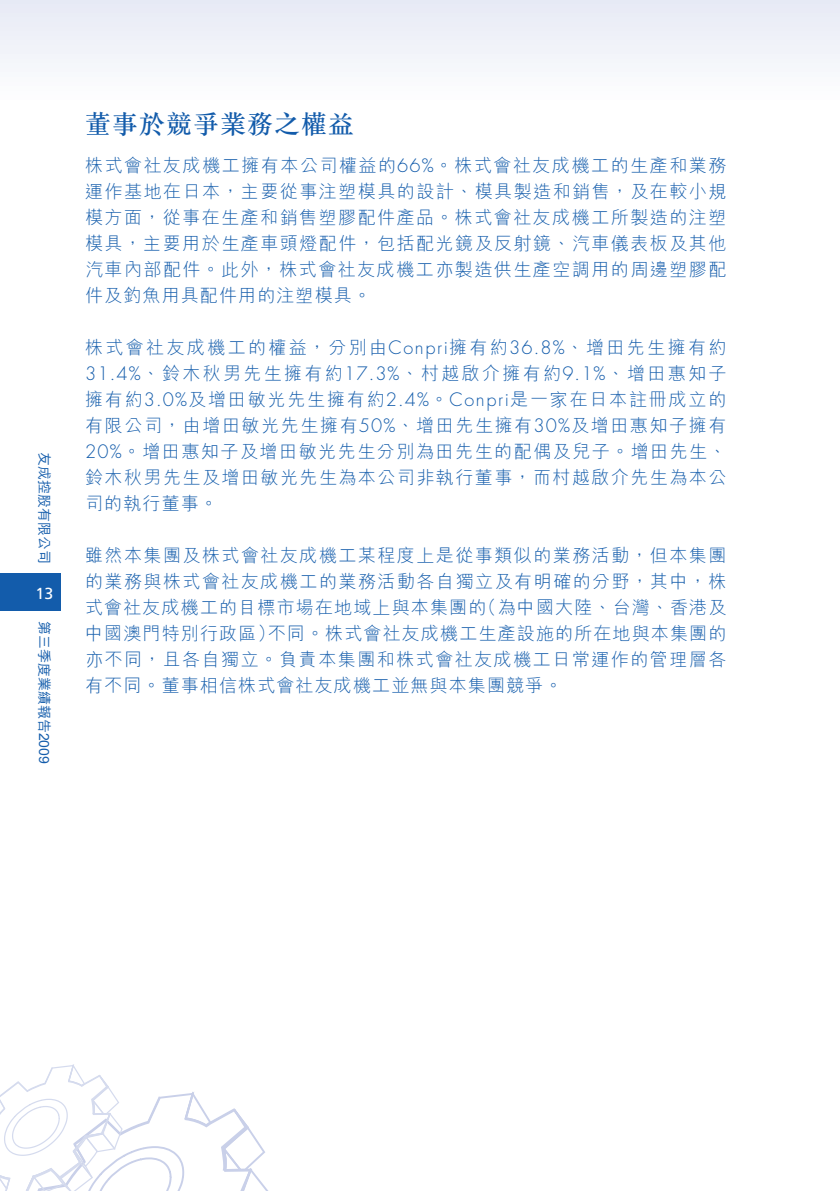
<style>
.page{position:relative;width:840px;height:1191px;background:#fff}
.page>*{position:absolute;margin:0;border:0;box-sizing:border-box;transform-origin:0 0}
.t1{font:500 26px "M Sung HK";letter-spacing:.04em;color:#135cab}
.t2{font:300 18px/26px "M Hei HK";letter-spacing:.08em;color:#135cab;text-align:justify}
.t3{font:16px "Frutiger LT Std";color:#fff}
.t4{font:500 14px "M Hei HK";letter-spacing:-.005em;color:#135cab}
.s1{font-family:"Futura Std"}
</style>
<div class="page">
<svg style="left:839px;top:0;width:1px;height:63px"></svg>
<div style="left:0;top:0;width:839px;height:493px;background:linear-gradient(to bottom,#f6f7fb,#fff)"></div>
<svg style="left:0;top:1064px;width:268px;height:127px"></svg>
<div style="left:0;top:573px;width:61px;height:38px;background:#135cab"></div>
<p class="t4" style="left:54px;top:452px;width:113px;rotate:90deg">友成控股有限公司</p>
<p class="t3" style="left:36px;top:584px;width:9px">13</p>
<p class="t4" style="left:54px;top:621px;width:144px;rotate:90deg">第三季度業績報告2009</p>
<h1 class="t1" style="left:85px;top:107px;width:270px">董事於競爭業務之權益</h1>
<p class="t2" style="left:85px;top:151px;width:642px">株式會社友成機工擁有本公司權益的<span class="s1">66%</span>。株式會社友成機工的生產和業務運作基地在日本，主要從事注塑模具的設計、模具製造和銷售，及在較小規模方面，從事在生產和銷售塑膠配件產品。株式會社友成機工所製造的注塑模具，主要用於生產車頭燈配件，包括配光鏡及反射鏡、汽車儀表板及其他汽車內部配件。此外，株式會社友成機工亦製造供生產空調用的周邊塑膠配件及釣魚用具配件用的注塑模具。</p>
<p class="t2" style="left:85px;top:333px;width:642px">株式會社友成機工的權益，分別由<span class="s1">Conpri</span>擁有約<span class="s1">36.8%</span>、增田先生擁有約<span class="s1">31.4%</span>、鈴木秋男先生擁有約<span class="s1">17.3%</span>、村越啟介擁有約<span class="s1">9.1%</span>、增田惠知子擁有約<span class="s1">3.0%</span>及增田敏光先生擁有約<span class="s1">2.4%</span>。<span class="s1">Conpri</span>是一家在日本註冊成立的有限公司，由增田敏光先生擁有<span class="s1">50%</span>、增田先生擁有<span class="s1">30%</span>及增田惠知子擁有<span class="s1">20%</span>。增田惠知子及增田敏光先生分別為田先生的配偶及兒子。增田先生、鈴木秋男先生及增田敏光先生為本公司非執行董事，而村越啟介先生為本公司的執行董事。</p>
<p class="t2" style="left:85px;top:541px;width:642px;text-align:right">雖然本集團及株式會社友成機工某程度上是從事類似的業務活動，但本集團的業務與株式會社友成機工的業務活動各自獨立及有明確的分野，其中，株（為中國大陸、台灣、香港及</p>
<p class="t2" style="left:267px;top:593px;width:460px;text-indent:-182px">式會社友成機工的目標市場在地域上與本集團的<br>不同。株式會社友成機工生產設施的所在地與本集團的</p>
<p class="t2" style="left:85px;top:619px;width:642px;text-align:left">中國澳門特別行政區）<br>亦不同，且各自獨立。負責本集團和株式會社友成機工日常運作的管理層各有不同。董事相信株式會社友成機工並無與本集團競爭。</p>
</div>
